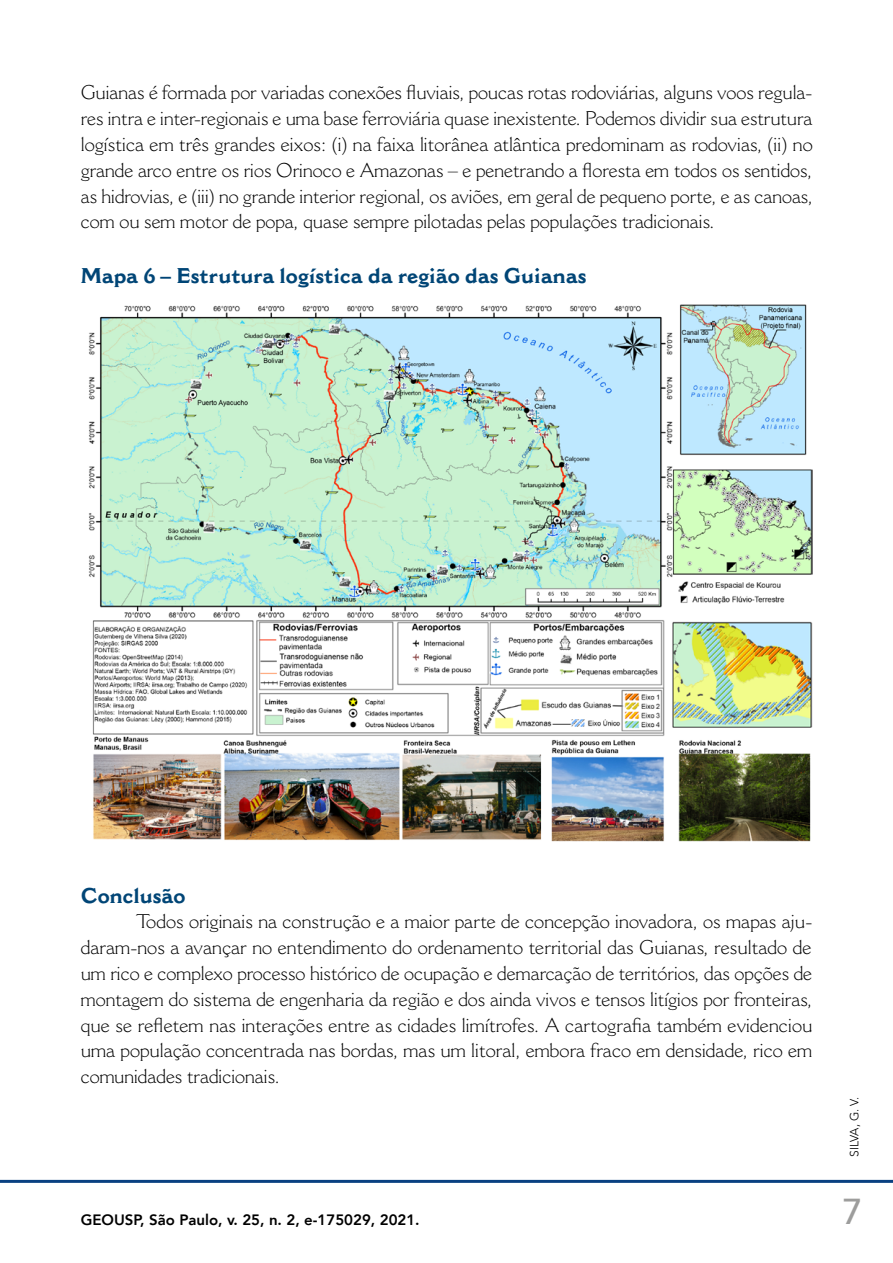
<style>
.page{position:relative;width:893px;height:1263px;background:#fff}
.page>*{position:absolute;margin:0;border:0;box-sizing:border-box;transform-origin:0 0}
.t1{font:500 36px "Avenir";color:#9d9d9c}
.t2{font:700 21px "Cantoria MT Std";color:#004576}
.t3{font:300 19.5px/25.8px "Cantoria MT Std";color:#000;text-align:justify}
.t4{font:800 15px "Avenir";color:#000}
.t5{font:300 12px "Avenir";letter-spacing:-.03em;color:#000}
</style>
<div class="page">
<hr style="left:0;top:1180px;width:893px;height:3px;background:#094081">
<img style="left:88px;top:304px;width:724px;height:538px">
<p class="t3" style="left:81px;top:80px;width:733px">Guianas é formada por variadas conexões fluviais, poucas rotas rodoviárias, alguns voos regula&shy;res intra e inter-regionais e uma base ferroviária quase inexistente. Podemos dividir sua estrutura logística em três grandes eixos: (i) na faixa litorânea atlântica predominam as rodovias, (ii) no grande arco entre os rios Orinoco e Amazonas – e penetrando a floresta em todos os sentidos, as hidrovias, e (iii) no grande interior regional, os aviões, em geral de pequeno porte, e as canoas, com ou sem motor de popa, quase sempre pilotadas pelas populações tradicionais.</p>
<p class="t2" style="left:81px;top:263px;width:507px">Mapa 6 – Estrutura logística da região das Guianas</p>
<p class="t2" style="left:81px;top:882px;width:106px">Conclusão</p>
<p class="t3" style="left:81px;top:908px;width:733px;text-indent:55px">Todos originais na construção e a maior parte de concepção inovadora, os mapas aju&shy;daram-nos a avançar no entendimento do ordenamento territorial das Guianas, resultado de um rico e complexo processo histórico de ocupação e demarcação de territórios, das opções de montagem do sistema de engenharia da região e dos ainda vivos e tensos litígios por fronteiras, que se refletem nas interações entre as cidades limítrofes. A cartografia também evidenciou uma população concentrada nas bordas, mas um litoral, embora fraco em densidade, rico em comunidades tradicionais.</p>
<p class="t4" style="left:81px;top:1208px;width:340px">GEOUSP, São Paulo, v. 25, n. 2, e-175029, 2021.</p>
<p class="t5" style="left:847px;top:1157px;width:61px;rotate:-90deg">SILVA, G. V.</p>
<h1 class="t1" style="left:842px;top:1180px;width:22px">7</h1>
</div>
